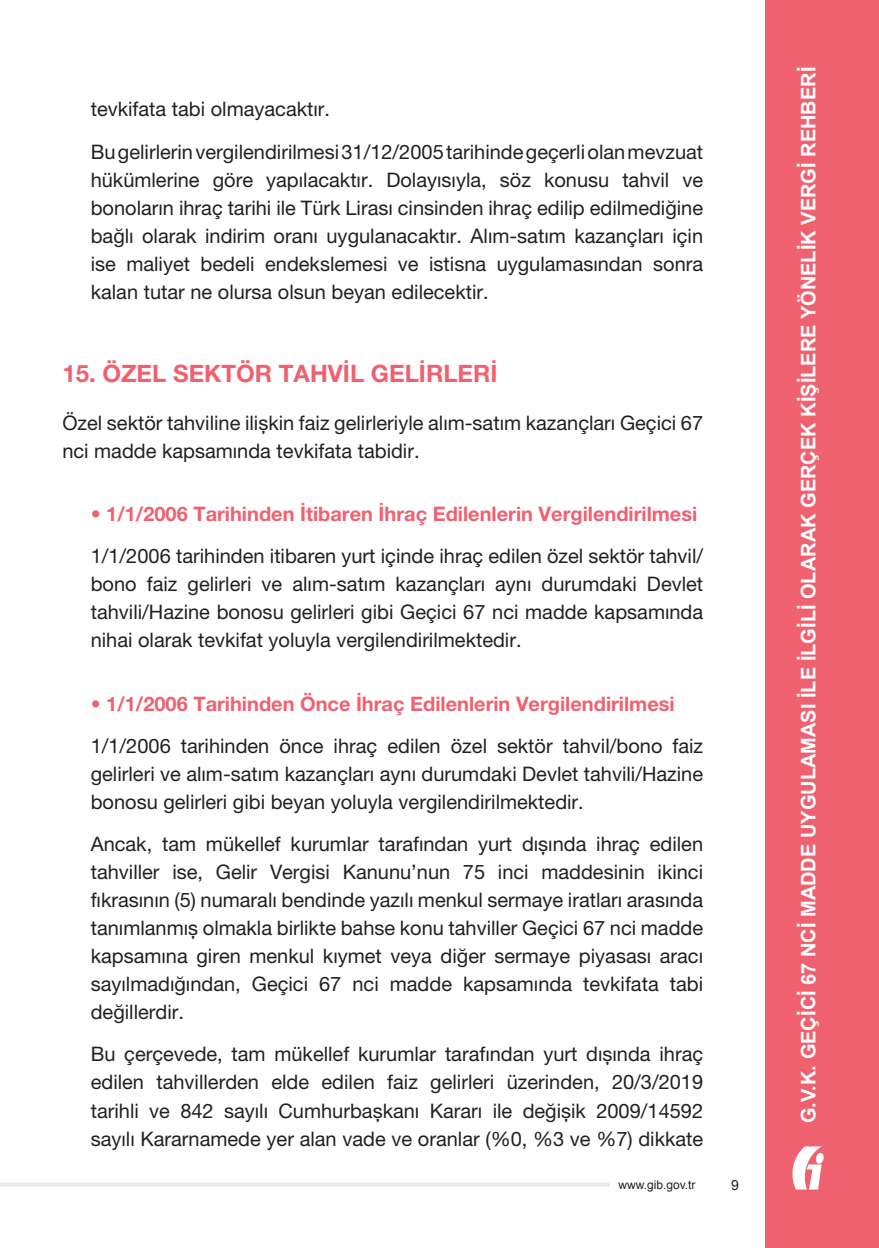
<style>
.page{position:relative;width:879px;height:1248px;background:#fff}
.page>*{position:absolute;margin:0;border:0;box-sizing:border-box;transform-origin:0 0}
.Ana_Baslik{font:700 24px "Helvetica Neue LT Pro";color:#f06170}
.ic_metin{font:20px/28px "Helvetica Neue LT Pro";color:#231f20;text-align:justify}
.alt_alt_baslik{font:700 20px "Helvetica Neue LT Pro";color:#f06170}
.t1{font:700 20px "Arial";color:#fff}
.t2{font:14px "Arial";color:#231f20}
.t3{font:12px "Arial";color:#231f20}
</style>
<div class="page">
<hr style="left:0;top:1182px;width:609px;height:4px;background:#e6e7e9">
<div style="left:765px;top:0;width:114px;height:1247px;background:#f06170"></div>
<svg style="left:792px;top:1146px;width:32px;height:43px"></svg>
<p class="ic_metin" style="left:91px;top:95px;width:241px">tevkifata tabi olmayacaktır.</p>
<p class="ic_metin" style="left:91px;top:137px;width:614px">Bu gelirlerin vergilendirilmesi 31/12/2005 tarihinde geçerli olan mevzuat hükümlerine göre yapılacaktır. Dolayısıyla, söz konusu tahvil ve bonoların ihraç tarihi ile Türk Lirası cinsinden ihraç edilip edilmediğine bağlı olarak indirim oranı uygulanacaktır. Alım-satım kazançları için ise maliyet bedeli endekslemesi ve istisna uygulamasından sonra kalan tutar ne olursa olsun beyan edilecektir.</p>
<p class="Ana_Baslik" style="left:62px;top:358px;width:437px">15. ÖZEL SEKTÖR TAHVİL GELİRLERİ</p>
<p class="ic_metin" style="left:62px;top:408px;width:642px">Özel sektör tahviline ilişkin faiz gelirleriyle alım-satım kazançları Geçici 67 nci madde kapsamında tevkifata tabidir.</p>
<p class="alt_alt_baslik" style="left:91px;top:501px;width:608px">• 1/1/2006 Tarihinden İtibaren İhraç Edilenlerin Vergilendirilmesi</p>
<p class="ic_metin" style="left:91px;top:542px;width:614px">1/1/2006 tarihinden itibaren yurt içinde ihraç edilen özel sektör tahvil/ bono faiz gelirleri ve alım-satım kazançları aynı durumdaki Devlet tahvili/Hazine bonosu gelirleri gibi Geçici 67 nci madde kapsamında nihai olarak tevkifat yoluyla vergilendirilmektedir.</p>
<p class="alt_alt_baslik" style="left:91px;top:691px;width:585px">• 1/1/2006 Tarihinden Önce İhraç Edilenlerin Vergilendirilmesi</p>
<p class="ic_metin" style="left:91px;top:731px;width:614px">1/1/2006 tarihinden önce ihraç edilen özel sektör tahvil/bono faiz gelirleri ve alım-satım kazançları aynı durumdaki Devlet tahvili/Hazine bonosu gelirleri gibi beyan yoluyla vergilendirilmektedir.</p>
<p class="ic_metin" style="left:91px;top:829px;width:614px">Ancak, tam mükellef kurumlar tarafından yurt dışında ihraç edilen tahviller ise, Gelir Vergisi Kanunu’nun 75 inci maddesinin ikinci fıkrasının (5) numaralı bendinde yazılı menkul sermaye iratları arasında tanımlanmış olmakla birlikte bahse konu tahviller Geçici 67 nci madde kapsamına giren menkul kıymet veya diğer sermaye piyasası aracı sayılmadığından, Geçici 67 nci madde kapsamında tevkifata tabi değillerdir.</p>
<p class="ic_metin" style="left:91px;top:1039px;width:614px">Bu çerçevede, tam mükellef kurumlar tarafından yurt dışında ihraç edilen tahvillerden elde edilen faiz gelirleri üzerinden, 20/3/2019 tarihli ve 842 sayılı Cumhurbaşkanı Kararı ile değişik 2009/14592 sayılı Kararnamede yer alan vade ve oranlar (%0, %3 ve %7) dikkate</p>
<p class="t3" style="left:618px;top:1176px;width:79px">www.gib.gov.tr</p>
<p class="t2" style="left:731px;top:1175px;width:9px">9</p>
<p class="t1" style="left:795px;top:1123px;width:1057px;rotate:-90deg">G.V.K. GEÇİCİ 67 NCİ MADDE UYGULAMASI İLE İLGİLİ OLARAK GERÇEK KİŞİLERE YÖNELİK VERGİ REHBERİ</p>
</div>
